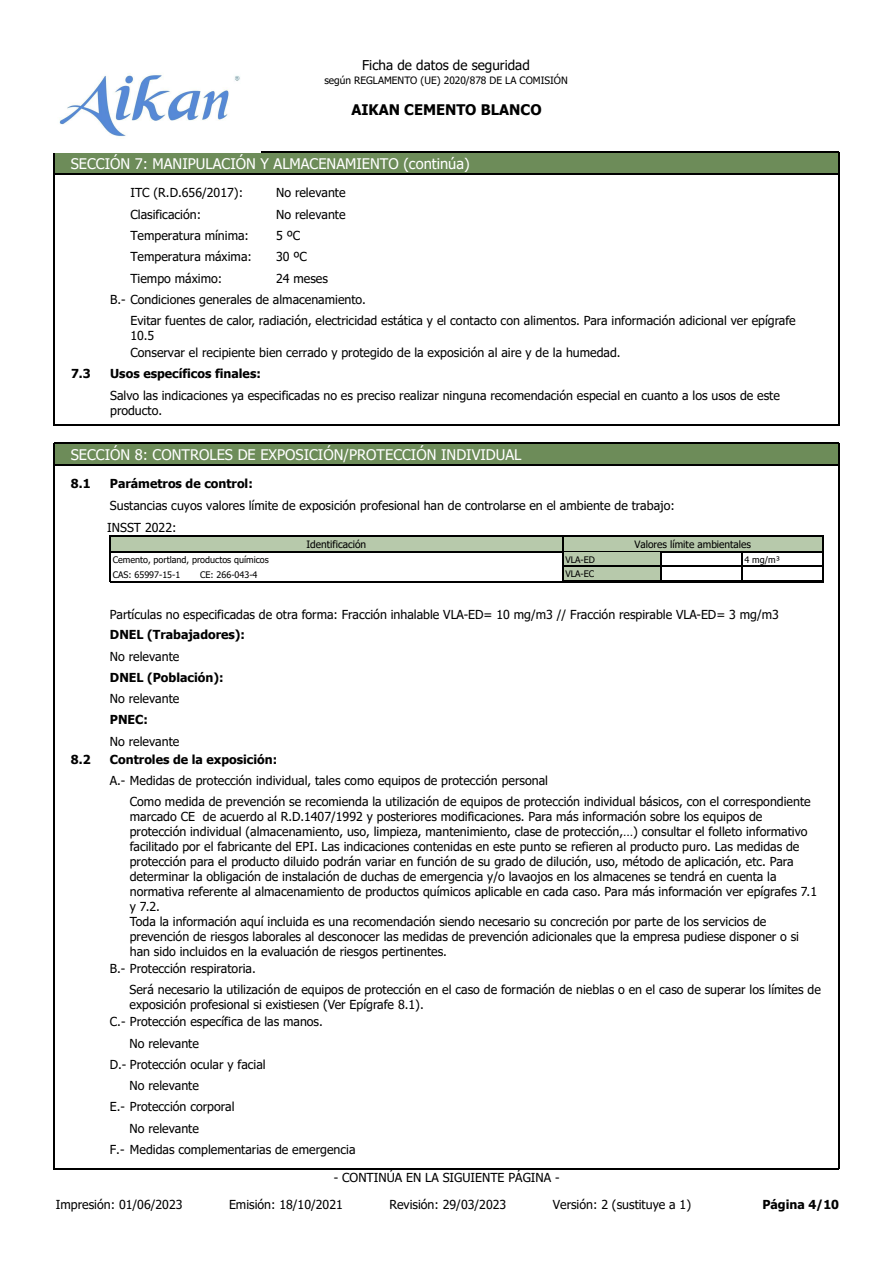
<style>
.page{position:relative;width:893px;height:1263px;background:#fff}
.page>*{position:absolute;margin:0;border:0;box-sizing:border-box;transform-origin:0 0}
.t1{font:14.7px "Tahoma";color:#fff}
.t2{font:700 14.7px "Tahoma";color:#000}
.t3{font:13.5px "Tahoma";color:#000}
.t4{font:12.3px/15px "Tahoma";color:#000}
.t5{font:700 12.3px "Tahoma";color:#000}
.t6{font:10.2px "Tahoma";color:#000}
.t7{font:9px "Tahoma";color:#000}
</style>
<div class="page">
<div style="left:71px;top:152px;width:768px;height:23px;background:#6d8c59"></div>
<hr style="left:71px;top:152px;width:768px;height:1px;background:#000">
<hr style="left:71px;top:174px;width:768px;height:1px;background:#000">
<svg style="left:54px;top:153px;width:17px;height:160px"></svg>
<svg style="left:838px;top:153px;width:1px;height:160px"></svg>
<hr style="left:54px;top:313px;width:1px;height:32px;background:#000">
<hr style="left:838px;top:313px;width:1px;height:32px;background:#000">
<svg style="left:54px;top:345px;width:1px;height:42px"></svg>
<svg style="left:838px;top:345px;width:1px;height:42px"></svg>
<hr style="left:54px;top:387px;width:1px;height:32px;background:#000">
<hr style="left:838px;top:387px;width:1px;height:32px;background:#000">
<hr style="left:54px;top:425px;width:785px;height:1px;background:#000">
<div style="left:71px;top:443px;width:768px;height:23px;background:#6d8c59"></div>
<hr style="left:71px;top:443px;width:768px;height:1px;background:#000">
<hr style="left:71px;top:465px;width:768px;height:1px;background:#000">
<div style="left:109px;top:536px;width:454px;height:17px;background:#b7c9ab"></div>
<div style="left:563px;top:536px;width:260px;height:17px;background:#b7c9ab"></div>
<hr style="left:109px;top:536px;width:454px;height:1px;background:#000">
<hr style="left:109px;top:552px;width:454px;height:1px;background:#000">
<hr style="left:563px;top:536px;width:260px;height:1px;background:#000">
<hr style="left:563px;top:552px;width:260px;height:1px;background:#000">
<div style="left:563px;top:553px;width:98px;height:14px;background:#b7c9ab"></div>
<div style="left:563px;top:567px;width:98px;height:14px;background:#b7c9ab"></div>
<hr style="left:563px;top:566px;width:98px;height:1px;background:#000">
<hr style="left:661px;top:566px;width:81px;height:1px;background:#000">
<hr style="left:742px;top:566px;width:81px;height:1px;background:#000">
<svg style="left:109px;top:537px;width:2px;height:44px"></svg>
<svg style="left:562px;top:537px;width:1px;height:44px"></svg>
<svg style="left:660px;top:553px;width:1px;height:27px"></svg>
<hr style="left:563px;top:580px;width:98px;height:1px;background:#000">
<svg style="left:741px;top:553px;width:1px;height:27px"></svg>
<hr style="left:661px;top:580px;width:81px;height:1px;background:#000">
<svg style="left:822px;top:537px;width:1px;height:43px"></svg>
<hr style="left:742px;top:580px;width:81px;height:1px;background:#000">
<hr style="left:110px;top:581px;width:713px;height:1px;background:#000">
<svg style="left:54px;top:443px;width:17px;height:149px"></svg>
<svg style="left:838px;top:444px;width:1px;height:148px"></svg>
<hr style="left:54px;top:592px;width:1px;height:32px;background:#000">
<hr style="left:838px;top:592px;width:1px;height:32px;background:#000">
<svg style="left:54px;top:624px;width:1px;height:170px"></svg>
<svg style="left:838px;top:624px;width:1px;height:170px"></svg>
<hr style="left:54px;top:794px;width:1px;height:167px;background:#000">
<hr style="left:838px;top:794px;width:1px;height:167px;background:#000">
<svg style="left:54px;top:961px;width:1px;height:21px"></svg>
<svg style="left:838px;top:961px;width:1px;height:21px"></svg>
<hr style="left:54px;top:982px;width:1px;height:32px;background:#000">
<hr style="left:838px;top:982px;width:1px;height:32px;background:#000">
<svg style="left:54px;top:1014px;width:1px;height:154px"></svg>
<svg style="left:838px;top:1014px;width:1px;height:154px"></svg>
<hr style="left:54px;top:1168px;width:785px;height:1px;background:#000">
<img style="left:59px;top:73px;width:181px;height:64px">
<p class="t3" style="left:362px;top:56px;width:169px">Ficha de datos de seguridad</p>
<p class="t6" style="left:324px;top:74px;width:245px">según REGLAMENTO (UE) 2020/878 DE LA COMISIÓN</p>
<p class="t2" style="left:351px;top:99px;width:192px">AIKAN CEMENTO BLANCO</p>
<p class="t1" style="left:71px;top:154px;width:400px">SECCIÓN 7: MANIPULACIÓN Y ALMACENAMIENTO (continúa)</p>
<p class="t4" style="left:130px;top:186px;width:114px">ITC (R.D.656/2017):</p>
<p class="t4" style="left:276px;top:186px;width:71px">No relevante</p>
<p class="t4" style="left:130px;top:207px;width:72px">Clasificación:</p>
<p class="t4" style="left:276px;top:207px;width:71px">No relevante</p>
<p class="t4" style="left:130px;top:229px;width:120px">Temperatura mínima:</p>
<p class="t4" style="left:276px;top:229px;width:26px">5 ºC</p>
<p class="t4" style="left:130px;top:250px;width:123px">Temperatura máxima:</p>
<p class="t4" style="left:276px;top:250px;width:32px">30 ºC</p>
<p class="t4" style="left:130px;top:271px;width:93px">Tiempo máximo:</p>
<p class="t4" style="left:276px;top:271px;width:53px">24 meses</p>
<p class="t4" style="left:110px;top:292px;width:257px">B.- Condiciones generales de almacenamiento.</p>
<p class="t4" style="left:130px;top:314px;width:667px">Evitar fuentes de calor, radiación, electricidad estática y el contacto con alimentos. Para información adicional ver epígrafe</p>
<p class="t4" style="left:130px;top:328px;width:492px;line-height:17.2px">10.5<br>Conservar el recipiente bien cerrado y protegido de la exposición al aire y de la humedad.</p>
<p class="t5" style="left:71px;top:365px;width:21px">7.3</p>
<p class="t5" style="left:110px;top:365px;width:152px">Usos específicos finales:</p>
<p class="t4" style="left:110px;top:388px;width:671px">Salvo las indicaciones ya especificadas no es preciso realizar ninguna recomendación especial en cuanto a los usos de este producto.</p>
<p class="t1" style="left:71px;top:445px;width:452px">SECCIÓN 8: CONTROLES DE EXPOSICIÓN/PROTECCIÓN INDIVIDUAL</p>
<p class="t5" style="left:71px;top:475px;width:21px">8.1</p>
<p class="t5" style="left:110px;top:475px;width:144px">Parámetros de control:</p>
<p class="t4" style="left:107px;top:495px;width:569px;line-height:22.4px">Sustancias cuyos valores límite de exposición profesional han de controlarse en el ambiente de trabajo:<br>INSST 2022:</p>
<p class="t6" style="left:306px;top:538px;width:61px">Identificación</p>
<p class="t6" style="left:634px;top:538px;width:118px">Valores límite ambientales</p>
<p class="t7" style="left:113px;top:554px;width:158px">Cemento, portland, productos químicos</p>
<p class="t7" style="left:565px;top:554px;width:31px">VLA-ED</p>
<p class="t7" style="left:744px;top:554px;width:37px">4 mg/m³</p>
<p class="t7" style="left:113px;top:568px;width:69px">CAS: 65997-15-1</p>
<p class="t7" style="left:200px;top:568px;width:59px">CE: 266-043-4</p>
<p class="t7" style="left:565px;top:568px;width:30px">VLA-EC</p>
<p class="t4" style="left:110px;top:608px;width:670px">Partículas no especificadas de otra forma: Fracción inhalable VLA-ED= 10 mg/m3 // Fracción respirable VLA-ED= 3 mg/m3</p>
<p class="t5" style="left:110px;top:626px;width:136px">DNEL (Trabajadores):</p>
<p class="t4" style="left:110px;top:649px;width:71px">No relevante</p>
<p class="t5" style="left:110px;top:669px;width:115px">DNEL (Población):</p>
<p class="t4" style="left:110px;top:692px;width:71px">No relevante</p>
<p class="t5" style="left:110px;top:711px;width:40px">PNEC:</p>
<p class="t4" style="left:110px;top:734px;width:71px">No relevante</p>
<p class="t5" style="left:71px;top:751px;width:21px">8.2</p>
<p class="t5" style="left:110px;top:751px;width:169px">Controles de la exposición:</p>
<p class="t4" style="left:130px;top:771px;width:682px;line-height:21.3px;text-indent:-20px">A.- Medidas de protección individual, tales como equipos de protección personal<br>Como medida de prevención se recomienda la utilización de equipos de protección individual básicos, con el correspondiente</p>
<p class="t4" style="left:130px;top:810px;width:688px">marcado CE de acuerdo al R.D.1407/1992 y posteriores modificaciones. Para más información sobre los equipos de protección individual (almacenamiento, uso, limpieza, mantenimiento, clase de protección,…) consultar el folleto informativo facilitado por el fabricante del EPI. Las indicaciones contenidas en este punto se refieren al producto puro. Las medidas de protección para el producto diluido podrán variar en función de su grado de dilución, uso, método de aplicación, etc. Para determinar la obligación de instalación de duchas de emergencia y/o lavaojos en los almacenes se tendrá en cuenta la normativa referente al almacenamiento de productos químicos aplicable en cada caso. Para más información ver epígrafes 7.1 y 7.2.<br>Toda la información aquí incluida es una recomendación siendo necesario su concreción por parte de los servicios de prevención de riesgos laborales al desconocer las medidas de prevención adicionales que la empresa pudiese disponer o si han sido incluidos en la evaluación de riesgos pertinentes.</p>
<p class="t4" style="left:129px;top:958px;width:692px;line-height:21.3px;text-indent:-20px">B.- Protección respiratoria.<br>Será necesario la utilización de equipos de protección en el caso de formación de nieblas o en el caso de superar los límites de</p>
<p class="t4" style="left:110px;top:997px;width:315px;line-height:17.2px;text-indent:20px">exposición profesional si existiesen (Ver Epígrafe 8.1).<br>C.- Protección específica de las manos.</p>
<p class="t4" style="left:129px;top:1036px;width:71px">No relevante</p>
<p class="t4" style="left:110px;top:1058px;width:157px">D.- Protección ocular y facial</p>
<p class="t4" style="left:129px;top:1079px;width:71px">No relevante</p>
<p class="t4" style="left:110px;top:1100px;width:126px">E.- Protección corporal</p>
<p class="t4" style="left:129px;top:1121px;width:71px">No relevante</p>
<p class="t4" style="left:110px;top:1143px;width:247px">F.- Medidas complementarias de emergencia</p>
<p class="t4" style="left:334px;top:1171px;width:227px">- CONTINÚA EN LA SIGUIENTE PÁGINA -</p>
<p class="t4" style="left:56px;top:1197px;width:128px">Impresión: 01/06/2023</p>
<p class="t4" style="left:229px;top:1197px;width:115px">Emisión: 18/10/2021</p>
<p class="t4" style="left:389px;top:1197px;width:118px">Revisión: 29/03/2023</p>
<p class="t4" style="left:553px;top:1197px;width:140px">Versión: 2 (sustituye a 1)</p>
<p class="t5" style="left:762px;top:1195px;width:78px">Página 4/10</p>
</div>
